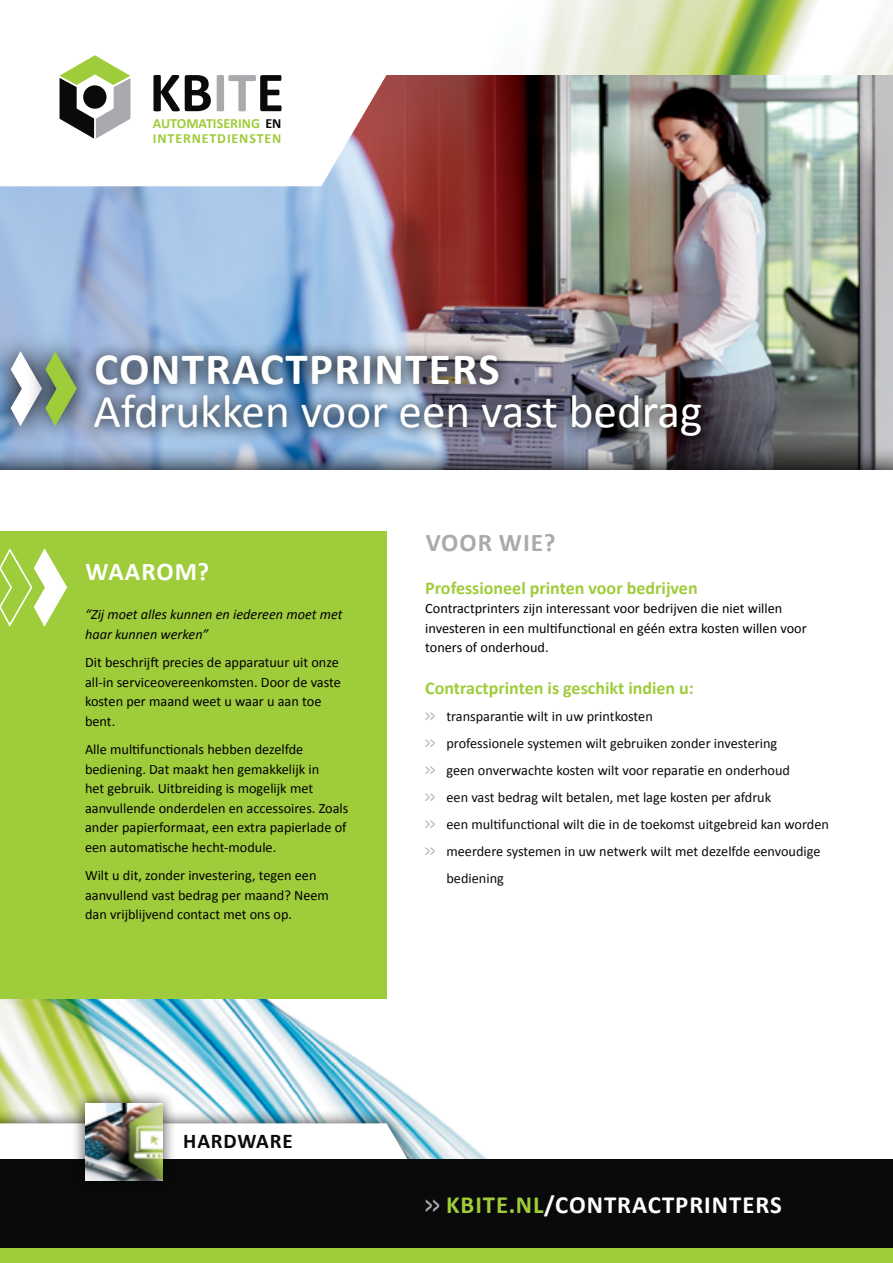
<style>
.page{position:relative;width:893px;height:1263px;background:#fff}
.page>*{position:absolute;margin:0;border:0;box-sizing:border-box;transform-origin:0 0}
.t1{font:47.25px "Calibri";color:#fff}
.t2{font:700 45px "Calibri";letter-spacing:.03em;color:#fff}
.t3{font:700 25.5px "Calibri";letter-spacing:.04em;color:#a8aaad}
.t4{font:700 25.5px "Calibri";letter-spacing:.04em;color:#fff}
.t5{font:700 24.75px "Calibri";letter-spacing:.04em;color:#fff}
.t6{font:700 21px "Calibri";letter-spacing:.04em;color:#0a0a0b}
.t7{font:700 18px "Calibri";color:#9fcc3b}
.t8{font:14.25px/19.5px "Calibri";color:#000}
.t9{font:14.25px "Calibri";color:#0a0a0b}
.t10{font:italic 14.25px/19.5px "Calibri";color:#000}
.t11{font:700 13.95px/15.3px "Calibri";letter-spacing:.055em;color:#9fcc3b}
.s1{color:#0a0a0b}
.s2{font-size:17.1px;color:#a8aaad}
.s3{font-size:25.2px;color:#a8aaad}
.s4{color:#9fcc3b}
</style>
<div class="page">
<img style="left:534px;top:0;width:359px;height:75px">
<img style="left:0;top:75px;width:893px;height:371px">
<img style="left:0;top:446px;width:893px;height:24px">
<img style="left:0;top:999px;width:427px;height:110px">
<div style="left:0;top:531px;width:387px;height:468px;background:#9fcc3b"></div>
<svg style="left:0;top:548px;width:67px;height:79px"></svg>
<img style="left:81px;top:342px;width:633px;height:108px">
<svg style="left:0;top:330px;width:23px;height:117px"></svg>
<svg style="left:23px;top:330px;width:75px;height:117px"></svg>
<svg style="left:11px;top:351px;width:66px;height:75px"></svg>
<svg style="left:0;top:75px;width:430px;height:111px"></svg>
<svg style="left:60px;top:55px;width:71px;height:84px"></svg>
<svg style="left:152px;top:74px;width:130px;height:52px"></svg>
<div style="left:0;top:1109px;width:514px;height:154px;background:#0a0a0b;opacity:.75"></div>
<svg style="left:0;top:1123px;width:468px;height:36px"></svg>
<div style="left:0;top:1159px;width:893px;height:93px;background:#0a0a0b"></div>
<div style="left:0;top:1249px;width:893px;height:14px;background:#9fcc3b"></div>
<div style="left:70px;top:1088px;width:107px;height:107px;background:#000;opacity:.75"></div>
<img style="left:85px;top:1103px;width:78px;height:78px">
<p class="t11" style="left:153px;top:116px;width:130px">AUTOMATISERING <span class="s1">EN<br></span>INTERNETDIENSTEN</p>
<h2 class="t2" style="left:94px;top:340px;width:407px">CONTRACTPRINTERS</h2>
<h1 class="t1" style="left:94px;top:381px;width:610px">Afdrukken voor een vast bedrag</h1>
<h3 class="t4" style="left:86px;top:556px;width:125px">WAAROM?</h3>
<p class="t10" style="left:85px;top:604px;width:259px">“Zij moet alles kunnen en iedereen moet met haar kunnen werken”</p>
<p class="t8" style="left:85px;top:653px;width:257px">Dit beschrijft precies de apparatuur uit onze all-in serviceovereenkomsten. Door de vaste kosten per maand weet u waar u aan toe bent.</p>
<p class="t8" style="left:85px;top:740px;width:265px">Alle multifunctionals hebben dezelfde bediening. Dat maakt hen gemakkelijk in<br>het gebruik. Uitbreiding is mogelijk met aanvullende onderdelen en accessoires. Zoals ander papierformaat, een extra papierlade of een automatische hecht-module.</p>
<p class="t8" style="left:85px;top:866px;width:245px">Wilt u dit, zonder investering, tegen een aanvullend vast bedrag per maand? Neem dan vrijblijvend contact met ons op.</p>
<h3 class="t3" style="left:426px;top:526px;width:131px">VOOR WIE?</h3>
<p class="t7" style="left:425px;top:576px;width:274px">PROFESSIONEEL PRINTEN VOOR BEDRIJVEN</p>
<p class="t8" style="left:425px;top:599px;width:383px">Contractprinters zijn interessant voor bedrijven die niet willen investeren in een multifunctional en géén extra kosten willen voor toners of onderhoud.</p>
<p class="t7" style="left:425px;top:676px;width:270px">CONTRACTPRINTEN IS GESCHIKT INDIEN U:</p>
<p class="t9" style="left:425px;top:707px;width:229px"><span class="s2">&gt;&gt;</span> transparantie wilt in uw printkosten</p>
<p class="t9" style="left:425px;top:734px;width:354px"><span class="s2">&gt;&gt;</span> professionele systemen wilt gebruiken zonder investering</p>
<p class="t9" style="left:425px;top:761px;width:366px"><span class="s2">&gt;&gt;</span> geen onverwachte kosten wilt voor reparatie en onderhoud</p>
<p class="t9" style="left:425px;top:788px;width:348px"><span class="s2">&gt;&gt;</span> een vast bedrag wilt betalen, met lage kosten per afdruk</p>
<p class="t9" style="left:425px;top:815px;width:405px"><span class="s2">&gt;&gt;</span> een multifunctional wilt die in de toekomst uitgebreid kan worden</p>
<p class="t9" style="left:425px;top:842px;width:397px"><span class="s2">&gt;&gt;</span> meerdere systemen in uw netwerk wilt met dezelfde eenvoudige</p>
<p class="t9" style="left:446px;top:869px;width:59px">bediening</p>
<h3 class="t6" style="left:183px;top:1128px;width:111px">HARDWARE</h3>
<h3 class="t5" style="left:425px;top:1189px;width:358px"><span class="s3">&gt;&gt;</span> <span class="s4">KBITE.NL</span>/CONTRACTPRINTERS</h3>
</div>
